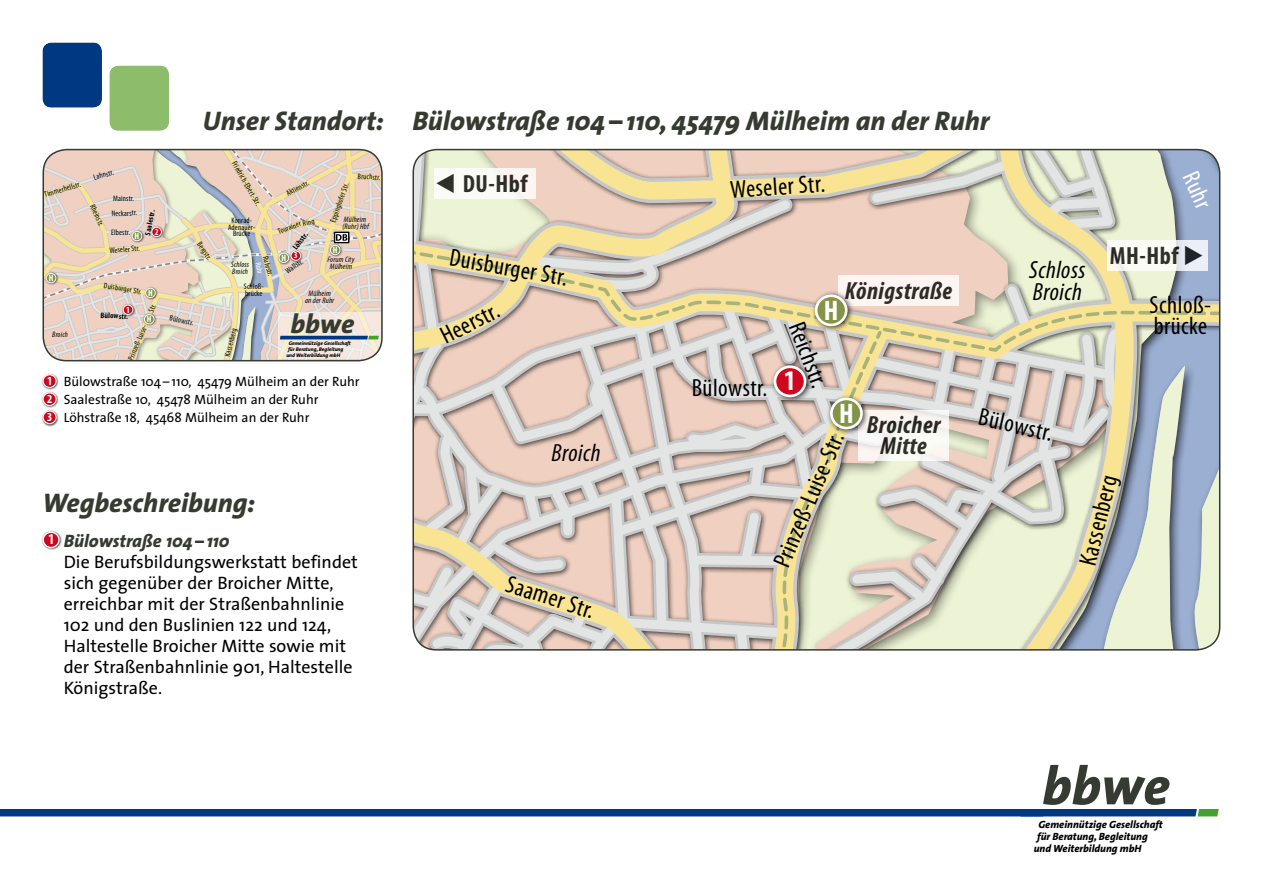
<style>
.page{position:relative;width:1263px;height:893px;background:#fff}
.page>*{position:absolute;margin:0;border:0;box-sizing:border-box;transform-origin:0 0}
.t1{font:italic 800 54px "The Sans";color:#363b31}
.t2{font:700 condensed 28.5px "Myriad Pro";color:#fff}
.t3{font:italic 800 27px "The Sans";color:#363b31}
.t4{font:condensed 24.9px/21.3px "Myriad Pro";letter-spacing:.02em;color:#000}
.t5{font:italic 700 condensed 24.9px/21.3px "Myriad Pro";letter-spacing:.02em;color:#000;text-align:center}
.t6{font:italic condensed 24.9px/21.3px "Myriad Pro";letter-spacing:.02em;color:#000}
.t7{font:700 condensed 24.9px "Myriad Pro";letter-spacing:.02em;color:#000}
.t8{font:condensed 24.9px "Myriad Pro";color:#fff}
.t9{font:18px/21px "The Sans";color:#000}
.t10{font:italic 800 18px "The Sans";color:#363b31}
.t11{font:700 condensed 15px "Myriad Pro";color:#fff}
.t12{font:13.5px/18px "The Sans";color:#000}
.t13{font:700 condensed 12.3px/18.1px "Myriad Pro";color:#fff;text-align:justify}
.t14{font:italic 800 10.5px "The Sans";color:#000}
.t15{font:700 condensed 9.15px "Myriad Pro";color:#fff}
.t16{font:condensed 7.95px/6.9px "Myriad Pro";letter-spacing:.02em;color:#000}
.t17{font:italic condensed 7.95px/6.9px "Myriad Pro";letter-spacing:.02em;color:#000}
.t18{font:700 condensed 7.95px "Myriad Pro";color:#000}
.t19{font:condensed 7.95px "Myriad Pro";color:#fff}
.t20{font:italic 800 5.25px "The Sans";color:#000}
</style>
<div class="page">
<div style="left:0;top:809px;width:1219px;height:7px;background:#003882"></div>
<div style="left:108px;top:64px;width:63px;height:67px;background:#000;opacity:.5"></div>
<div style="left:42px;top:41px;width:62px;height:67px;background:#003882"></div>
<svg style="left:43px;top:150px;width:339px;height:211px;background:#e2d3c1"></svg>
<div style="left:43px;top:149px;width:340px;height:212px;border:2px solid #363b31;border-radius:23px"></div>
<div style="left:41px;top:373px;width:18px;height:18px;background:#000;opacity:.75"></div>
<div style="left:43px;top:375px;width:13px;height:12px;background:#cd071e;border-radius:50%"></div>
<div style="left:43px;top:374px;width:14px;height:14px;border:1px solid #fff;border-radius:50%"></div>
<div style="left:41px;top:391px;width:18px;height:18px;background:#000;opacity:.75"></div>
<div style="left:43px;top:393px;width:13px;height:12px;background:#cd071e;border-radius:50%"></div>
<div style="left:43px;top:392px;width:14px;height:14px;border:1px solid #fff;border-radius:50%"></div>
<div style="left:41px;top:409px;width:18px;height:18px;background:#000;opacity:.75"></div>
<div style="left:43px;top:411px;width:13px;height:13px;background:#cd071e;border-radius:50%"></div>
<div style="left:43px;top:410px;width:14px;height:14px;border:1px solid #fff;border-radius:50%"></div>
<div style="left:41px;top:530px;width:21px;height:21px;background:#000;opacity:.75"></div>
<svg style="left:43px;top:532px;width:16px;height:15px"></svg>
<div style="left:43px;top:531px;width:17px;height:17px;border:1px solid #fff;border-radius:50%"></div>
<svg style="left:413px;top:150px;width:807px;height:500px;background:#d9cfbe"></svg>
<h3 class="t3" style="left:203px;top:98px;width:182px">Unser Standort:</h3>
<p class="t16" style="left:44px;top:191px;width:39px;rotate:-16deg">Timmerhellstr.</p>
<p class="t15" style="left:49px;top:272px;width:6px">H</p>
<p class="t17" style="left:52px;top:331px;width:17px">Broich</p>
<p class="t16" style="left:93px;top:174px;width:22px;rotate:-16deg">Lahnstr.</p>
<p class="t16" style="left:96px;top:203px;width:24px;rotate:65deg">Rheinstr.</p>
<p class="t16" style="left:113px;top:195px;width:22px">Mainstr.</p>
<p class="t16" style="left:111px;top:210px;width:27px;rotate:-3deg">Neckarstr.</p>
<p class="t18" style="left:143px;top:234px;width:27px;rotate:-79deg">Saalestr.</p>
<p class="t15" style="left:155px;top:226px;width:5px">2</p>
<p class="t16" style="left:111px;top:229px;width:20px">Elbestr.</p>
<p class="t15" style="left:135px;top:230px;width:6px">H</p>
<p class="t16" style="left:109px;top:247px;width:32px;rotate:-4deg">Weseler Str.</p>
<p class="t16" style="left:202px;top:241px;width:21px;rotate:55deg">Bergstr.</p>
<p class="t16" style="left:105px;top:282px;width:40px;rotate:9deg">Duisburger Str.</p>
<p class="t15" style="left:148px;top:287px;width:6px">H</p>
<p class="t15" style="left:126px;top:304px;width:5px">1</p>
<p class="t18" style="left:101px;top:310px;width:29px;rotate:2deg">Bülowstr.</p>
<p class="t16" style="left:147px;top:310px;width:10px;rotate:-67deg">Str.</p>
<p class="t15" style="left:147px;top:313px;width:6px">H</p>
<p class="t16" style="left:127px;top:358px;width:39px;rotate:-67deg">Prinzeß-Luise-</p>
<p class="t16" style="left:171px;top:314px;width:26px;rotate:13deg">Bülowstr.</p>
<p class="t16" style="left:237px;top:160px;width:51px;rotate:60deg">Friedrich-Ebert-Str.</p>
<p class="t16" style="left:358px;top:172px;width:24px;rotate:4deg">Bruchstr.</p>
<p class="t16" style="left:285px;top:191px;width:26px;rotate:-29deg">Aktienstr.</p>
<p class="t16" style="left:329px;top:221px;width:43px;rotate:-71deg">Eppinghofer Str.</p>
<p class="t17" style="left:342px;top:216px;width:28px">Mülheim (Ruhr) Hbf</p>
<p class="t16" style="left:228px;top:217px;width:29px;text-align:center">Konrad-<br>Adenauer-<br>Brücke</p>
<p class="t17" style="left:231px;top:261px;width:20px">Schloss<br>Broich</p>
<p class="t17" style="left:328px;top:256px;width:28px">Forum City<br>Mülheim</p>
<p class="t16" style="left:302px;top:220px;width:13px;rotate:-9deg">Ring</p>
<p class="t16" style="left:277px;top:229px;width:26px;rotate:-21deg">Tourainer</p>
<p class="t16" style="left:284px;top:269px;width:21px;rotate:-34deg">Wallstr.</p>
<p class="t18" style="left:290px;top:246px;width:21px;rotate:-53deg">Löhstr.</p>
<p class="t15" style="left:333px;top:244px;width:6px">H</p>
<p class="t15" style="left:294px;top:250px;width:5px">3</p>
<p class="t15" style="left:281px;top:252px;width:6px">H</p>
<p class="t16" style="left:269px;top:255px;width:22px;rotate:74deg">Ruhrstr.</p>
<p class="t19" style="left:263px;top:261px;width:14px;rotate:79deg">Ruhr</p>
<p class="t16" style="left:244px;top:283px;width:21px">Schloß&shy;brücke</p>
<p class="t16" style="left:224px;top:356px;width:31px;rotate:-76deg">Kassenberg</p>
<p class="t17" style="left:305px;top:290px;width:31px;text-align:center">Mülheim an der Ruhr</p>
<h3 class="t3" style="left:290px;top:302px;width:65px">bbwe</h3>
<p class="t20" style="left:289px;top:339px;width:64px">Gemeinnützige Gesellschaft</p>
<p class="t20" style="left:288px;top:345px;width:57px">für Beratung, Begleitung</p>
<p class="t20" style="left:286px;top:351px;width:55px">und Weiterbildung mbH</p>
<h3 class="t13" style="left:47px;top:371px;width:7px">1<br>2<br>3</h3>
<h3 class="t12" style="left:64px;top:372px;width:297px">Bülowstraße 104 – 110, 45479 Mülheim an der Ruhr<br>Saalestraße 10, 45478 Mülheim an der Ruhr<br>Löhstraße 18, 45468 Mülheim an der Ruhr</h3>
<h3 class="t3" style="left:43px;top:480px;width:214px">Wegbeschreibung:</h3>
<h3 class="t11" style="left:48px;top:530px;width:8px">1</h3>
<h3 class="t10" style="left:64px;top:525px;width:167px">Bülowstraße 104 – 110</h3>
<p class="t9" style="left:64px;top:550px;width:296px">Die Berufsbildungswerkstatt befindet sich gegenüber der Broicher Mitte, erreichbar mit der Straßenbahnlinie 102 und den Buslinien 122 und 124, Haltestelle Broicher Mitte sowie mit der Straßenbahnlinie 901, Haltestelle Königstraße.</p>
<h3 class="t3" style="left:412px;top:98px;width:578px">Bülowstraße 104 – 110, 45479 Mülheim an der Ruhr</h3>
<h3 class="t7" style="left:463px;top:169px;width:66px">DU-Hbf</h3>
<h3 class="t4" style="left:452px;top:246px;width:121px;rotate:10deg">Duisburger Str.</h3>
<h3 class="t4" style="left:437px;top:327px;width:64px;rotate:-27deg">Heerstr.</h3>
<h3 class="t4" style="left:729px;top:179px;width:96px;rotate:-4deg">Weseler Str.</h3>
<h3 class="t4" style="left:692px;top:376px;width:77px">Bülowstr.</h3>
<h2 class="t2" style="left:824px;top:292px;width:16px">H</h2>
<h3 class="t4" style="left:806px;top:319px;width:70px;rotate:69deg">Reichstr.</h3>
<h2 class="t2" style="left:784px;top:363px;width:14px">1</h2>
<h3 class="t5" style="left:845px;top:280px;width:109px">Königstraße</h3>
<h3 class="t6" style="left:1029px;top:259px;width:58px">Schloss<br>Broich</h3>
<h3 class="t8" style="left:1203px;top:166px;width:39px;rotate:66deg">Ruhr</h3>
<h3 class="t7" style="left:1110px;top:241px;width:70px">MH-Hbf</h3>
<h3 class="t4" style="left:1149px;top:294px;width:63px">Schloß&shy;brücke</h3>
<h3 class="t6" style="left:552px;top:442px;width:50px">Broich</h3>
<h3 class="t4" style="left:510px;top:572px;width:93px;rotate:18deg">Saamer Str.</h3>
<h2 class="t2" style="left:839px;top:396px;width:16px">H</h2>
<h3 class="t4" style="left:771px;top:562px;width:146px;rotate:-67deg">Prinzeß-Luise-Str.</h3>
<h3 class="t5" style="left:867px;top:414px;width:75px">Broicher<br>Mitte</h3>
<h3 class="t4" style="left:981px;top:406px;width:77px;rotate:13deg">Bülowstr.</h3>
<h3 class="t4" style="left:1077px;top:562px;width:93px;rotate:-76deg">Kassenberg</h3>
<h1 class="t1" style="left:1042px;top:741px;width:129px">bbwe</h1>
<h3 class="t14" style="left:1038px;top:816px;width:126px">Gemeinnützige Gesellschaft</h3>
<h3 class="t14" style="left:1037px;top:827px;width:112px">für Beratung, Begleitung</h3>
<h3 class="t14" style="left:1034px;top:839px;width:109px">und Weiterbildung mbH</h3>
</div>
